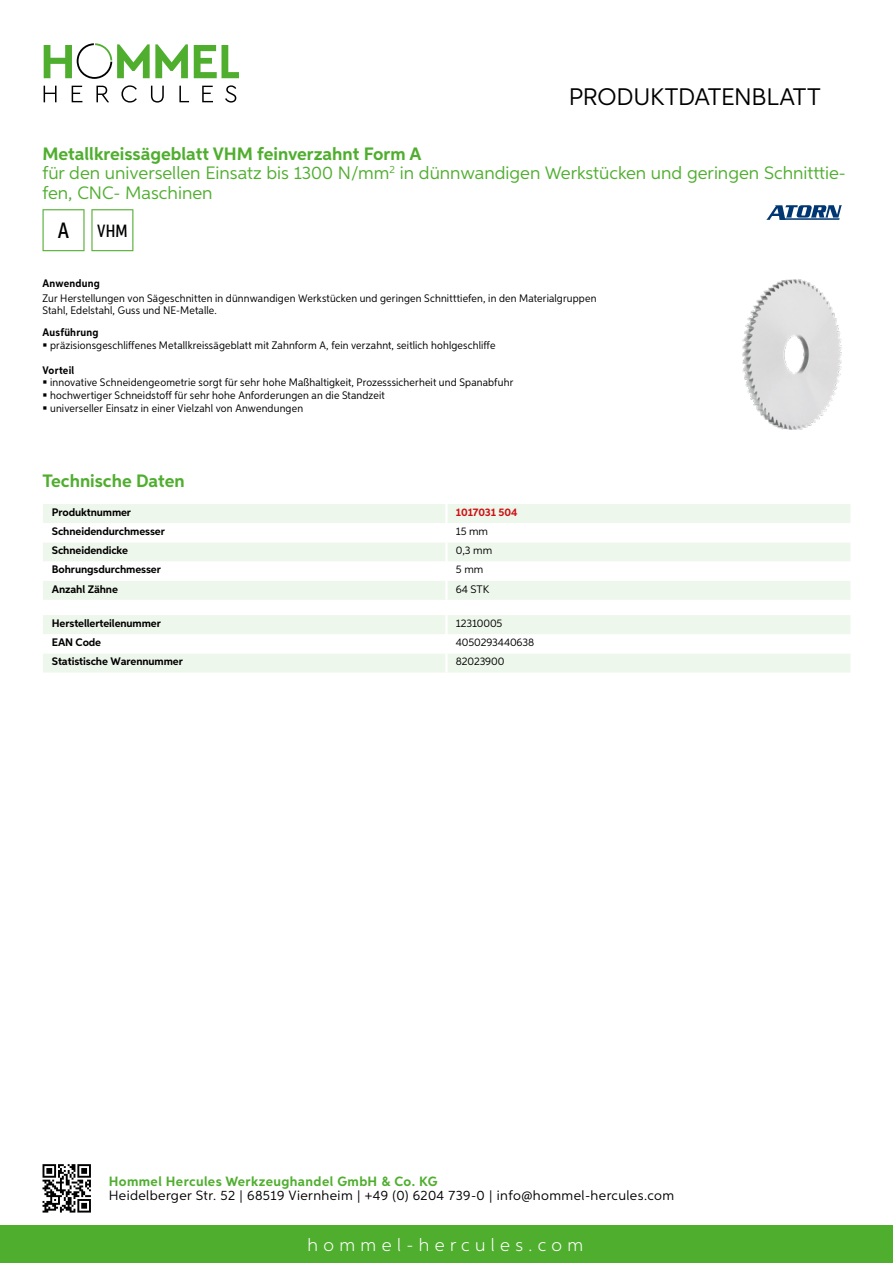
<style>
.page{position:relative;width:893px;height:1263px;background:#fff}
.page>*{position:absolute;margin:0;border:0;box-sizing:border-box;transform-origin:0 0}
.t1{font:24px "Aspira";letter-spacing:-.01em;color:#000}
.t2{font:500 22.2px "Aspira XX Nar";color:#000}
.t3{font:18px/19.8px "Aspira";color:#50ae2f}
.t4{font:300 18px "Aspira";letter-spacing:.3em;color:#fff}
.t5{font:700 18px "Aspira";color:#50ae2f}
.t6{font:500 17.85px "Aspira XX Nar";color:#000}
.t7{font:13.5px "Aspira";letter-spacing:.03em;color:#000}
.t8{font:700 13.5px "Aspira";letter-spacing:.03em;color:#50ae2f}
.t9{font:10.95px/12.8px "Aspira Nar";letter-spacing:.015em;color:#000}
.t10{font:700 10.95px "Aspira";letter-spacing:-.01em;color:#000}
.t11{font:10.95px "Aspira";letter-spacing:-.01em;color:#000}
.t12{font:700 10.95px "Aspira Nar";letter-spacing:.02em;color:#000}
.t13{font:700 10.95px "Aspira";letter-spacing:-.01em;color:#cd1013}
.s1{font-weight:700}
</style>
<div class="page">
<div style="left:0;top:1226px;width:893px;height:37px;background:#50ae2f"></div>
<svg style="left:43px;top:1164px;width:48px;height:48px"></svg>
<svg style="left:194px;top:45px;width:45px;height:33px"></svg>
<svg style="left:44px;top:43px;width:144px;height:36px"></svg>
<svg style="left:44px;top:86px;width:13px;height:16px"></svg>
<svg style="left:72px;top:86px;width:10px;height:16px"></svg>
<svg style="left:96px;top:86px;width:13px;height:16px"></svg>
<svg style="left:121px;top:85px;width:16px;height:18px"></svg>
<svg style="left:151px;top:86px;width:13px;height:17px"></svg>
<svg style="left:179px;top:86px;width:10px;height:16px"></svg>
<svg style="left:202px;top:86px;width:11px;height:16px"></svg>
<svg style="left:225px;top:85px;width:11px;height:18px"></svg>
<div style="left:43px;top:504px;width:807px;height:96px;background:#eef7eb"></div>
<svg style="left:43px;top:523px;width:807px;height:58px"></svg>
<hr style="left:445px;top:504px;width:3px;height:19px;background:#fff">
<hr style="left:445px;top:523px;width:3px;height:19px;background:#fff">
<hr style="left:445px;top:542px;width:3px;height:19px;background:#fff">
<hr style="left:445px;top:561px;width:3px;height:20px;background:#fff">
<hr style="left:445px;top:581px;width:3px;height:19px;background:#fff">
<svg style="left:43px;top:615px;width:807px;height:57px"></svg>
<hr style="left:445px;top:653px;width:3px;height:19px;background:#fff">
<svg style="left:43px;top:209px;width:42px;height:42px"></svg>
<svg style="left:91px;top:209px;width:42px;height:42px"></svg>
<img style="left:743px;top:279px;width:99px;height:150px">
<svg style="left:766px;top:205px;width:76px;height:15px"></svg>
<h1 class="t1" style="left:569px;top:82px;width:253px">Produktdatenblatt</h1>
<h3 class="t3" style="left:43px;top:143px;width:805px"><span class="s1">Metallkreissägeblatt VHM feinverzahnt Form A<br></span>für den universellen Einsatz bis 1300 N/mm<sup>2</sup> in dünnwandigen Werkstücken und geringen Schnitttie&shy;fen, CN C- Maschinen</h3>
<h2 class="t2" style="left:58px;top:217px;width:13px">A</h2>
<h3 class="t6" style="left:97px;top:220px;width:32px">VHM</h3>
<p class="t12" style="left:43px;top:277px;width:59px">Anwendung</p>
<p class="t9" style="left:43px;top:292px;width:555px;line-height:12px">Zur Herstellungen von Sägeschnitten in dünnwandigen Werkstücken und geringen Schnitttiefen, in den Materialgruppen<br>Stahl, Edelstahl, Guss und NE-Metalle.</p>
<p class="t12" style="left:43px;top:326px;width:58px">Ausführung</p>
<p class="t9" style="left:50px;top:339px;width:447px">präzisionsgeschliffenes Metallkreissägeblatt mit Zahnform A, fein verzahnt, seitlich hohlgeschliffe</p>
<p class="t12" style="left:43px;top:363px;width:33px">Vorteil</p>
<p class="t9" style="left:50px;top:376px;width:465px">innovative Schneidengeometrie sorgt für sehr hohe Maßhaltigkeit, Prozesssicherheit und Spanabfuhr hochwertiger Schneidstoff für sehr hohe Anforderungen an die Standzeit<br>universeller Einsatz in einer Vielzahl von Anwendungen</p>
<h3 class="t5" style="left:43px;top:470px;width:144px">Technische Daten</h3>
<p class="t10" style="left:52px;top:505px;width:81px">Produktnummer</p>
<p class="t13" style="left:456px;top:505px;width:63px">1017031 504</p>
<p class="t10" style="left:52px;top:525px;width:115px">Schneidendurchmesser</p>
<p class="t11" style="left:456px;top:525px;width:34px">15 mm</p>
<p class="t10" style="left:52px;top:544px;width:78px">Schneidendicke</p>
<p class="t11" style="left:456px;top:544px;width:38px">0,3 mm</p>
<p class="t10" style="left:52px;top:563px;width:111px">Bohrungsdurchmesser</p>
<p class="t11" style="left:456px;top:563px;width:29px">5 mm</p>
<p class="t10" style="left:52px;top:582px;width:68px">Anzahl Zähne</p>
<p class="t11" style="left:456px;top:582px;width:28px">64 STK</p>
<p class="t10" style="left:52px;top:617px;width:111px">Herstellerteilenummer</p>
<p class="t11" style="left:456px;top:617px;width:48px">12310005</p>
<p class="t10" style="left:52px;top:636px;width:51px">EAN Code</p>
<p class="t11" style="left:456px;top:636px;width:80px">4050293440638</p>
<p class="t10" style="left:52px;top:655px;width:132px">Statistische Warennummer</p>
<p class="t11" style="left:456px;top:655px;width:50px">82023900</p>
<p class="t8" style="left:109px;top:1172px;width:330px">Hommel Hercules Werkzeughandel GmbH &amp; Co. KG</p>
<p class="t7" style="left:109px;top:1187px;width:567px">Heidelberger Str. 52 | 68519 Viernheim | +49 (0) 6204 739-0 | info@hommel-hercules.com</p>
<h3 class="t4" style="left:307px;top:1234px;width:277px">hommel-hercules.com</h3>
</div>
